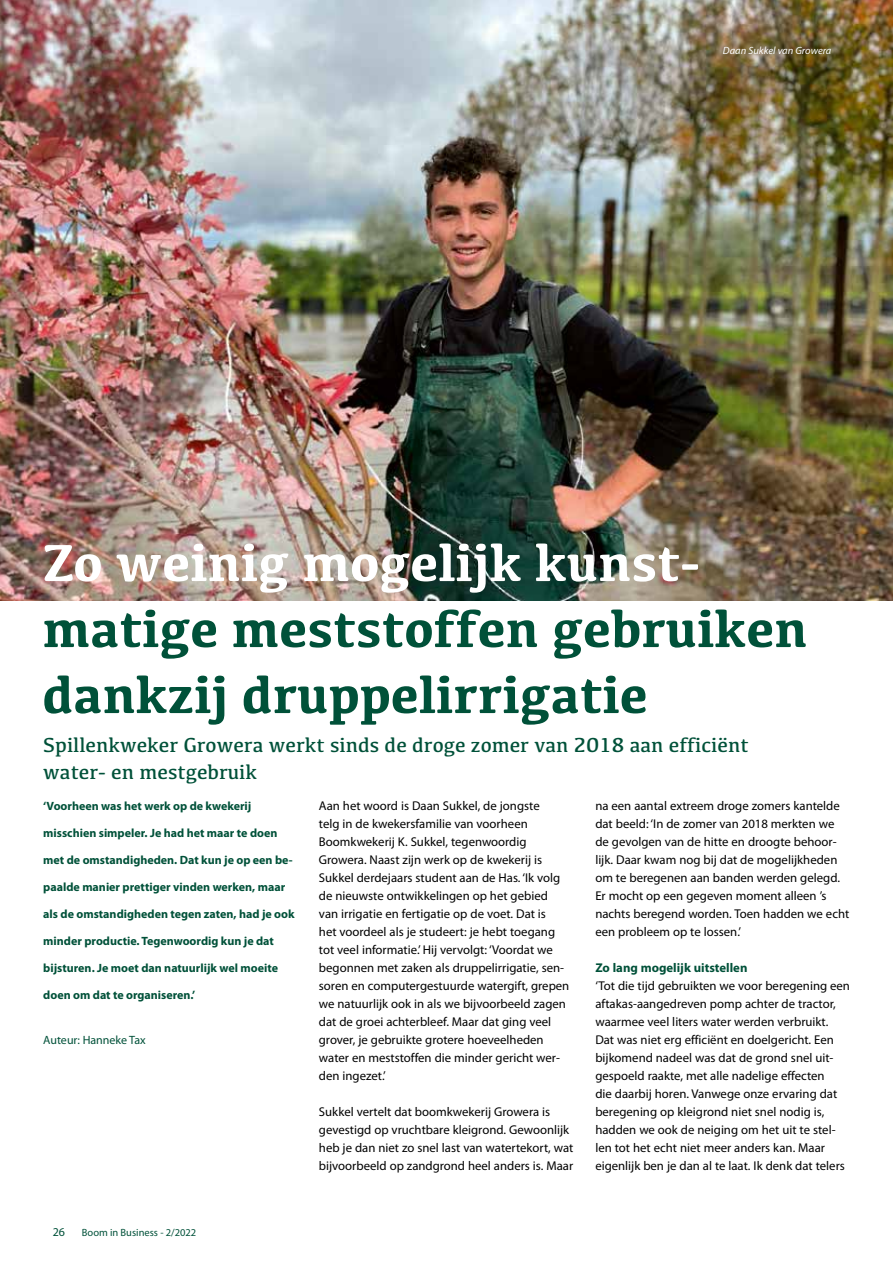
<style>
.page{position:relative;width:893px;height:1263px;background:#fff}
.page>*{position:absolute;margin:0;border:0;box-sizing:border-box;transform-origin:0 0}
.t1{font:700 54px/66px "Kefa";color:#005139}
.t2{font:700 54px "Kefa";color:#fff}
.t3{font:21px/27px "Kefa";color:#005139}
.t4{font:12.75px/18px "Myriad Pro";color:#000}
.t5{font:700 12.75px "Myriad Pro";color:#005139}
.t6{font:700 12px "Myriad Pro";color:#005139}
.t7{font:12px "Myriad Pro";color:#005139}
.t8{font:10.5px "Myriad Pro";color:#005139}
.t9{font:italic 10.5px "Myriad Pro";color:#fff}
</style>
<div class="page">
<img style="left:0;top:0;width:893px;height:600px">
<p class="t9" style="left:723px;top:44px;width:110px">Daan Sukkel van Growera</p>
<h1 class="t2" style="left:43px;top:527px;width:659px">Zo weinig mogelijk kunst-</h1>
<h1 class="t1" style="left:43px;top:593px;width:766px">matige meststoffen gebruiken dankzij druppelirrigatie</h1>
<h2 class="t3" style="left:43px;top:730px;width:707px">Spillenkweker Growera werkt sinds de droge zomer van 2018 aan efficiënt water- en mestgebruik</h2>
<p class="t6" style="left:43px;top:798px;width:210px">‘Voorheen was het werk op de kwekerij</p>
<p class="t6" style="left:43px;top:825px;width:236px">misschien simpeler. Je had het maar te doen</p>
<p class="t6" style="left:43px;top:852px;width:251px">met de omstandigheden. Dat kun je op een be-</p>
<p class="t6" style="left:43px;top:879px;width:243px">paalde manier prettiger vinden werken, maar</p>
<p class="t6" style="left:43px;top:906px;width:253px">als de omstandigheden tegen zaten, had je ook</p>
<p class="t6" style="left:43px;top:933px;width:232px">minder productie. Tegenwoordig kun je dat</p>
<p class="t6" style="left:43px;top:960px;width:236px">bijsturen. Je moet dan natuurlijk wel moeite</p>
<p class="t6" style="left:43px;top:987px;width:154px">doen om dat te organiseren.’</p>
<p class="t7" style="left:43px;top:1033px;width:104px">Auteur: Hanneke Tax</p>
<p class="t4" style="left:319px;top:797px;width:252px">Aan het woord is Daan Sukkel, de jongste<br>telg in de kwekersfamilie van voorheen Boomkwekerij K. Sukkel, tegenwoordig Growera. Naast zijn werk op de kwekerij is Sukkel derdejaars student aan de Has. ‘Ik volg de nieuwste ontwikkelingen op het gebied van irrigatie en fertigatie op de voet. Dat is<br>het voordeel als je studeert: je hebt toegang tot veel informatie.’ Hij vervolgt: ‘Voordat we begonnen met zaken als druppelirrigatie, sen&shy;soren en computergestuurde watergift, grepen we natuurlijk ook in als we bijvoorbeeld zagen dat de groei achterbleef. Maar dat ging veel grover, je gebruikte grotere hoeveelheden water en meststoffen die minder gericht wer&shy;den ingezet.’</p>
<p class="t4" style="left:319px;top:1103px;width:256px">Sukkel vertelt dat boomkwekerij Growera is gevestigd op vruchtbare kleigrond. Gewoonlijk heb je dan niet zo snel last van watertekort, wat bijvoorbeeld op zandgrond heel anders is. Maar</p>
<p class="t4" style="left:595px;top:797px;width:255px">na een aantal extreem droge zomers kantelde dat beeld: ‘In de zomer van 2018 merkten we de gevolgen van de hitte en droogte behoor&shy;lijk. Daar kwam nog bij dat de mogelijkheden om te beregenen aan banden werden gelegd.<br>Er mocht op een gegeven moment alleen ’s nachts beregend worden. Toen hadden we echt een probleem op te lossen.’</p>
<p class="t5" style="left:595px;top:959px;width:154px">Zo lang mogelijk uitstellen</p>
<p class="t4" style="left:595px;top:977px;width:256px">‘Tot die tijd gebruikten we voor beregening een aftakas-aangedreven pomp achter de tractor, waarmee veel liters water werden verbruikt.<br>Dat was niet erg efficiënt en doelgericht. Een bijkomend nadeel was dat de grond snel uit&shy;gespoeld raakte, met alle nadelige effecten<br>die daarbij horen. Vanwege onze ervaring dat beregening op kleigrond niet snel nodig is, hadden we ook de neiging om het uit te stel&shy;len tot het echt niet meer anders kan. Maar eigenlijk ben je dan al te laat. Ik denk dat telers</p>
<p class="t7" style="left:53px;top:1224px;width:14px">26</p>
<p class="t8" style="left:82px;top:1226px;width:116px">Boom in Business - 2/2022</p>
</div>
